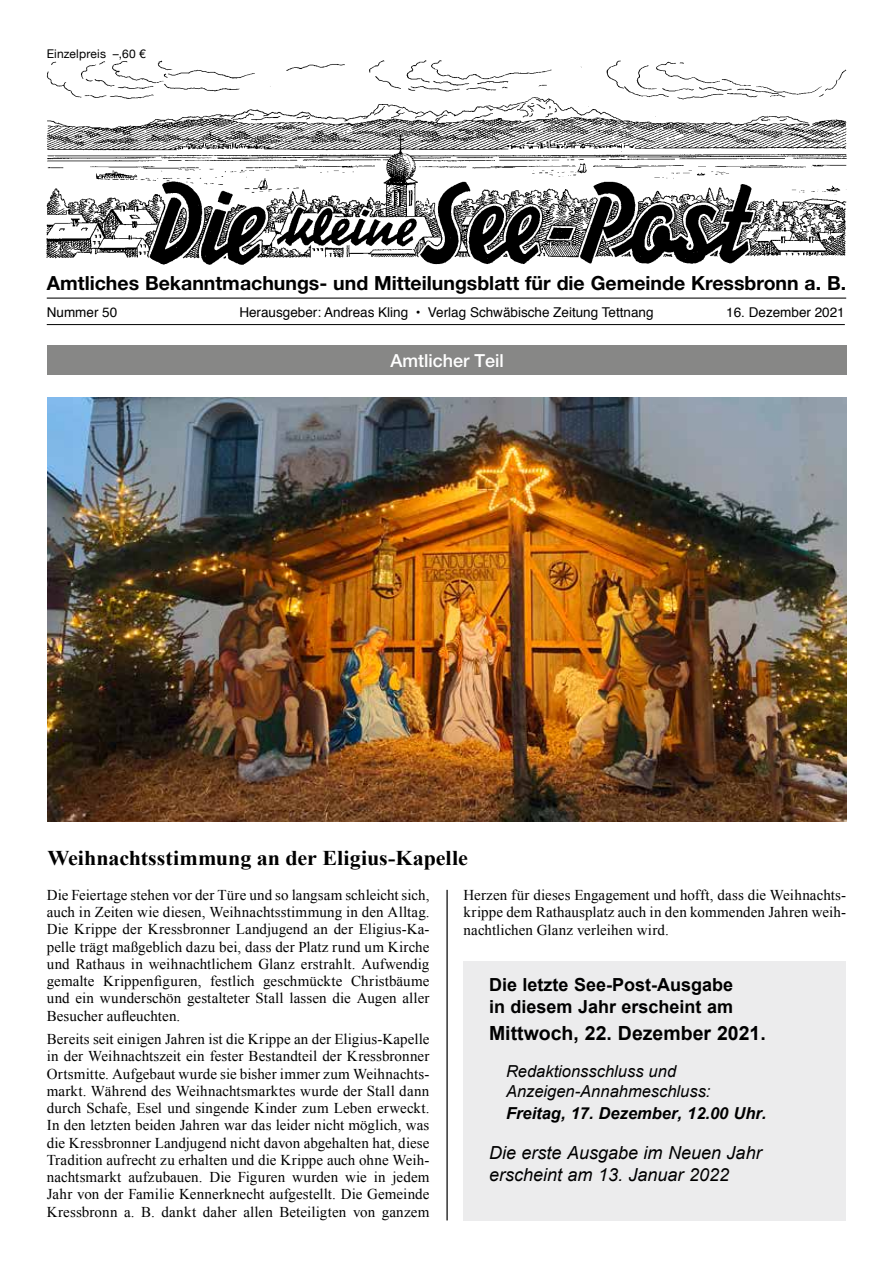
<style>
.page{position:relative;width:893px;height:1263px;background:#fff}
.page>*{position:absolute;margin:0;border:0;box-sizing:border-box;transform-origin:0 0}
.t1{font:700 21px "Times New Roman";letter-spacing:-.005em;color:#000;scale:1.05 1}
.t2{font:700 19.5px "Helvetica Neue LT Std";color:#000}
.t3{font:700 19.5px "Arial";color:#000}
.t4{font:italic 18px/22.5px "Arial";color:#000}
.t5{font:700 18px/22.5px "Arial";color:#000}
.t6{font:500 18px "Helvetica Neue LT Std";color:#fff}
.t7{font:italic 16.5px/19.8px "Arial";color:#000}
.t8{font:italic 700 16.5px "Arial";color:#000}
.t9{font:15px/17.2px "Times New Roman";letter-spacing:.005em;color:#000;text-align:justify}
.t10{font:13.5px "Helvetica";color:#000}
.t11{font:12px "Helvetica Neue";letter-spacing:.015em;color:#000}
</style>
<div class="page">
<img style="left:47px;top:60px;width:799px;height:205px">
<hr style="left:47px;top:324px;width:798px;height:1px;background:#000">
<hr style="left:47px;top:298px;width:799px;height:1px;background:#000">
<div style="left:48px;top:345px;width:799px;height:30px;background:#878786"></div>
<hr style="left:446px;top:890px;width:2px;height:330px;background:#000">
<img style="left:48px;top:398px;width:798px;height:423px">
<div style="left:463px;top:961px;width:383px;height:259px;background:#ececed"></div>
<p class="t11" style="left:47px;top:45px;width:101px">Einzelpreis –,60 €</p>
<h2 class="t2" style="left:47px;top:271px;width:801px">Amtliches Bekanntmachungs- und Mitteilungsblatt für die Gemeinde Kressbronn a. B.</h2>
<p class="t10" style="left:47px;top:302px;width:72px">Nummer 50</p>
<p class="t10" style="left:239px;top:302px;width:416px">Herausgeber: Andreas Kling • Verlag Schwäbische Zeitung Tettnang</p>
<p class="t10" style="left:726px;top:302px;width:120px">16. Dezember 2021</p>
<p class="t6" style="left:391px;top:349px;width:115px">Amtlicher Teil</p>
<h1 class="t1" style="left:48px;top:843px;width:402px">Weihnachtsstimmung an der Eligius-Kapelle</h1>
<p class="t9" style="left:47px;top:886px;width:384px">Die Feiertage stehen vor der Türe und so langsam schleicht sich, auch in Zeiten wie diesen, Weihnachtsstimmung in den Alltag.<br>Die Krippe der Kressbronner Landjugend an der Eligius-Ka&shy;pelle trägt maßgeblich dazu bei, dass der Platz rund um Kirche und Rathaus in weihnachtlichem Glanz erstrahlt. Aufwendig gemalte Krippenfiguren, festlich geschmückte Christbäume und ein wunderschön gestalteter Stall lassen die Augen aller Besucher aufleuchten.</p>
<p class="t9" style="left:47px;top:1030px;width:384px">Bereits seit einigen Jahren ist die Krippe an der Eligius-Kapelle in der Weihnachtszeit ein fester Bestandteil der Kressbronner Ortsmitte. Aufgebaut wurde sie bisher immer zum Weihnachts&shy;markt. Während des Weihnachtsmarktes wurde der Stall dann durch Schafe, Esel und singende Kinder zum Leben erweckt.<br>In den letzten beiden Jahren war das leider nicht möglich, was die Kressbronner Landjugend nicht davon abgehalten hat, diese Tradition aufrecht zu erhalten und die Krippe auch ohne Weih&shy;nachtsmarkt aufzubauen. Die Figuren wurden wie in jedem Jahr von der Familie Kennerknecht aufgestellt. Die Gemeinde Kressbronn a. B. dankt daher allen Beteiligten von ganzem</p>
<p class="t9" style="left:463px;top:886px;width:384px">Herzen für dieses Engagement und hofft, dass die Weihnachts&shy;krippe dem Rathausplatz auch in den kommenden Jahren weih&shy;nachtlichen Glanz verleihen wird.</p>
<p class="t5" style="left:489px;top:974px;width:246px">Die letzte See-Post-Ausgabe in diesem Jahr erscheint am</p>
<h2 class="t3" style="left:489px;top:1021px;width:278px">Mittwoch, 22. Dezember 2021.</h2>
<p class="t7" style="left:506px;top:1062px;width:206px">Redaktionsschluss und<br>Anzeigen-Annahmeschluss:</p>
<p class="t8" style="left:506px;top:1103px;width:262px">Freitag, 17. Dezember, 12.00 Uhr.</p>
<p class="t4" style="left:489px;top:1142px;width:274px">Die erste Ausgabe im Neuen Jahr erscheint am 13. Januar 2022</p>
</div>
